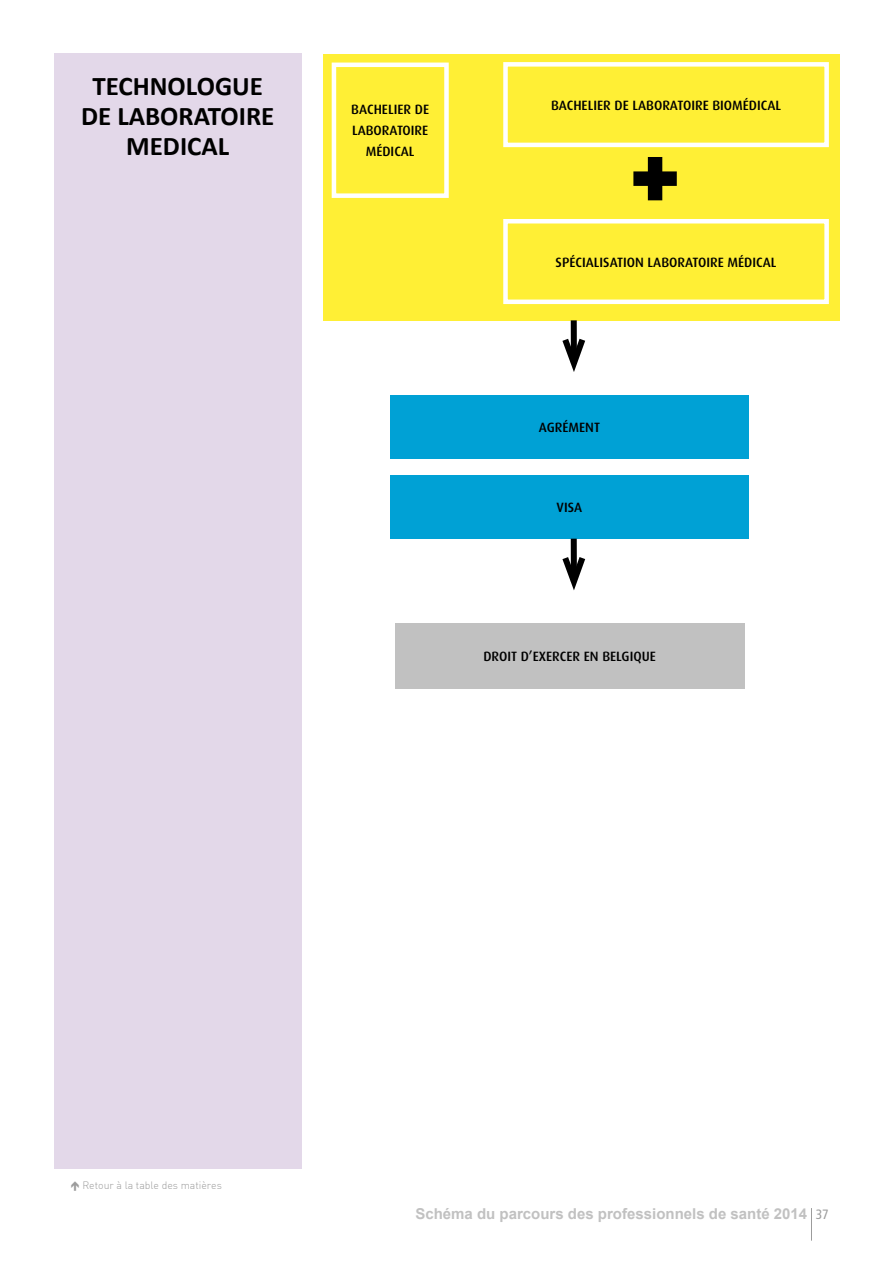
<style>
.page{position:relative;width:893px;height:1263px;background:#fff}
.page>*{position:absolute;margin:0;border:0;box-sizing:border-box;transform-origin:0 0}
.En-tête_de_table_des{font:700 27px/29.7px "Calibri";color:#000;text-align:center}
.t1{font:700 15px "Arial";color:#c1c1c1}
.t2{font:500 13.5px/21px "Dax";color:#000;text-align:center}
.t3{font:300 10.5px "DIN Alternate";color:#9c9c9c}
.s1{font-family:"Frutiger LT";font-weight:400;font-stretch:condensed;font-size:13.5px;color:#9c9c9c}
</style>
<div class="page">
<hr style="left:811px;top:1208px;width:1px;height:33px;background:#9c9c9c">
<div style="left:54px;top:54px;width:247px;height:1115px;background:#e3d8e9"></div>
<div style="left:323px;top:54px;width:517px;height:266px;background:#ffef35"></div>
<div style="left:390px;top:395px;width:359px;height:64px;background:#00a1d5"></div>
<div style="left:332px;top:63px;width:117px;height:135px;border:4px solid #fff"></div>
<div style="left:571px;top:320px;width:6px;height:43px;background:#000"></div>
<svg style="left:562px;top:332px;width:24px;height:40px"></svg>
<div style="left:390px;top:475px;width:359px;height:64px;background:#00a1d5"></div>
<div style="left:395px;top:623px;width:349px;height:65px;background:#c1c1c1"></div>
<div style="left:571px;top:539px;width:6px;height:43px;background:#000"></div>
<svg style="left:562px;top:550px;width:24px;height:41px"></svg>
<div style="left:503px;top:219px;width:326px;height:85px;border:4px solid #fff"></div>
<div style="left:503px;top:62px;width:326px;height:85px;border:4px solid #fff"></div>
<p class="En-tête_de_table_des" style="left:81px;top:71px;width:195px">TECHNOLOGUE<br>DE LABORATOIRE<br>MEDICAL</p>
<p class="t2" style="left:351px;top:99px;width:79px">BACHELIER DE<br>LABORATOIRE<br>MÉDICAL</p>
<p class="t2" style="left:551px;top:95px;width:232px">BACHELIER DE LABORATOIRE BIOMÉDICAL</p>
<p class="t2" style="left:556px;top:252px;width:222px">SPÉCIALISATION LABORATOIRE MÉDICAL</p>
<p class="t2" style="left:539px;top:417px;width:63px">AGRÉMENT</p>
<p class="t2" style="left:557px;top:497px;width:27px">VISA</p>
<p class="t2" style="left:483px;top:646px;width:174px">DROIT D’EXERCER EN BELGIQUE</p>
<p class="t3" style="left:82px;top:1178px;width:141px">Retour à la table des matières</p>
<p class="t1" style="left:415px;top:1203px;width:415px">Schéma du parcours des professionnels de santé 2014 <span class="s1">37</span></p>
</div>
